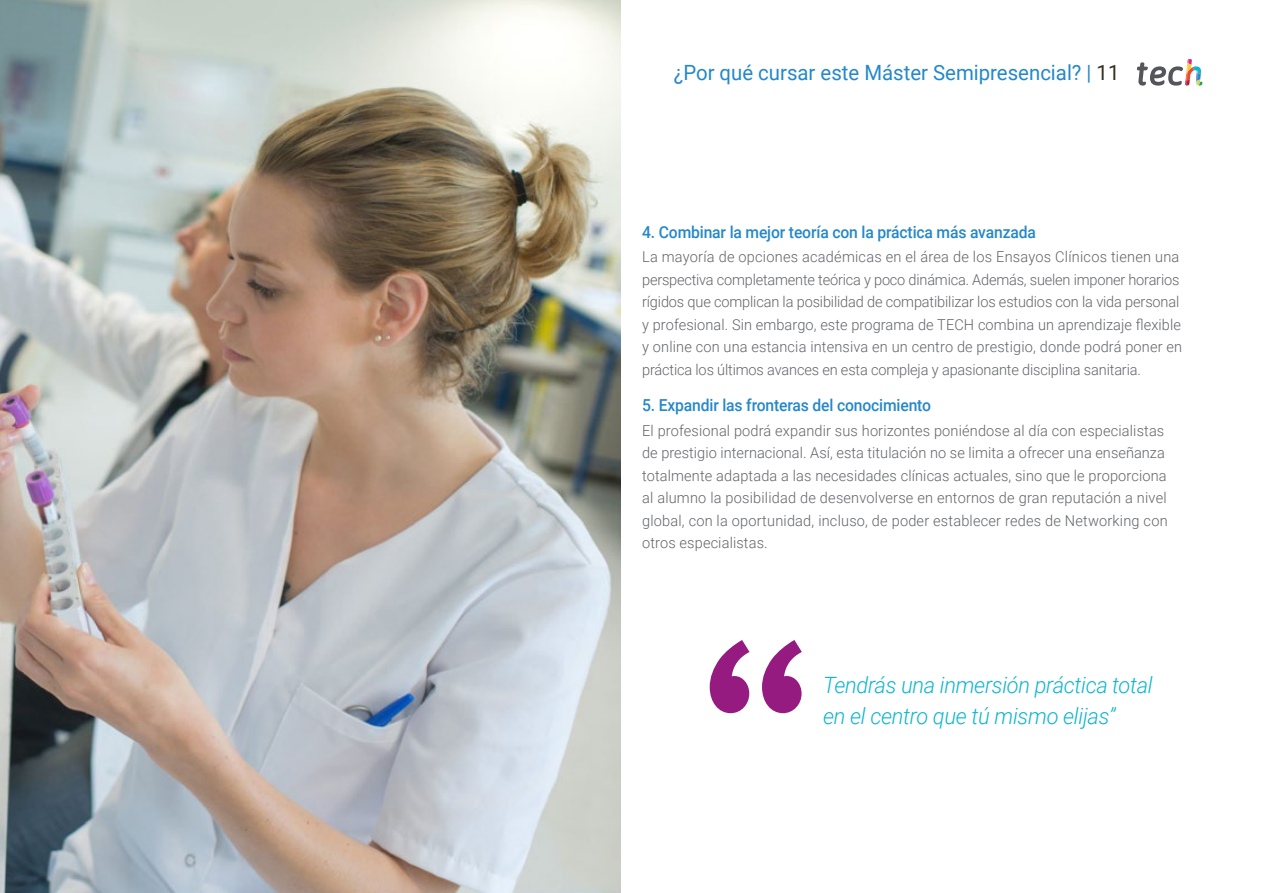
<style>
.page{position:relative;width:1263px;height:893px;background:#fff}
.page>*{position:absolute;margin:0;border:0;box-sizing:border-box;transform-origin:0 0}
.t1{font:italic 300 22.5px/31.5px "Roboto";letter-spacing:-.015em;color:#0fb6cf}
.t2{font:21px "Roboto";color:#2488c9}
.t3{font:500 16.5px "Roboto";letter-spacing:-.01em;color:#2488c9;scale:.95 1}
.t4{font:300 15px/22.5px "Roboto";letter-spacing:-.01em;color:#61646a}
.t5{font:300 15px/22.5px "Roboto";letter-spacing:.01em;color:#61646a}
.s1{color:#312e20}
</style>
<div class="page">
<svg style="left:1137px;top:59px;width:65px;height:27px"></svg>
<img style="left:0;top:0;width:621px;height:893px">
<svg style="left:710px;top:640px;width:92px;height:73px"></svg>
<h2 class="t2" style="left:674px;top:57px;width:447px">¿Por qué cursar este Máster Semipresencial? | <span class="s1">11</span></h2>
<p class="t3" style="left:642px;top:220px;width:416px">4. Combinar la mejor teoría con la práctica más avanzada</p>
<p class="t4" style="left:642px;top:245px;width:541px">La mayoría de opciones académicas en el área de los Ensayos Clínicos tienen una perspectiva completamente teórica y poco dinámica. Además, suelen imponer horarios rígidos que complican la posibilidad de compatibilizar los estudios con la vida personal y profesional. Sin embargo, este programa de TECH combina un aprendizaje flexible y online con una estancia intensiva en un centro de prestigio, donde podrá poner en práctica los últimos avances en esta compleja y apasionante disciplina sanitaria.</p>
<p class="t3" style="left:642px;top:394px;width:306px">5. Expandir las fronteras del conocimiento</p>
<p class="t5" style="left:642px;top:419px;width:527px">El profesional podrá expandir sus horizontes poniéndose al día con especialistas de prestigio internacional. Así, esta titulación no se limita a ofrecer una enseñanza totalmente adaptada a las necesidades clínicas actuales, sino que le proporciona al alumno la posibilidad de desenvolverse en entornos de gran reputación a nivel global, con la oportunidad, incluso, de poder establecer redes de Networking con otros especialistas.</p>
<h1 class="t1" style="left:823px;top:668px;width:331px">Tendrás una inmersión práctica total en el centro que tú mismo elijas”</h1>
</div>
